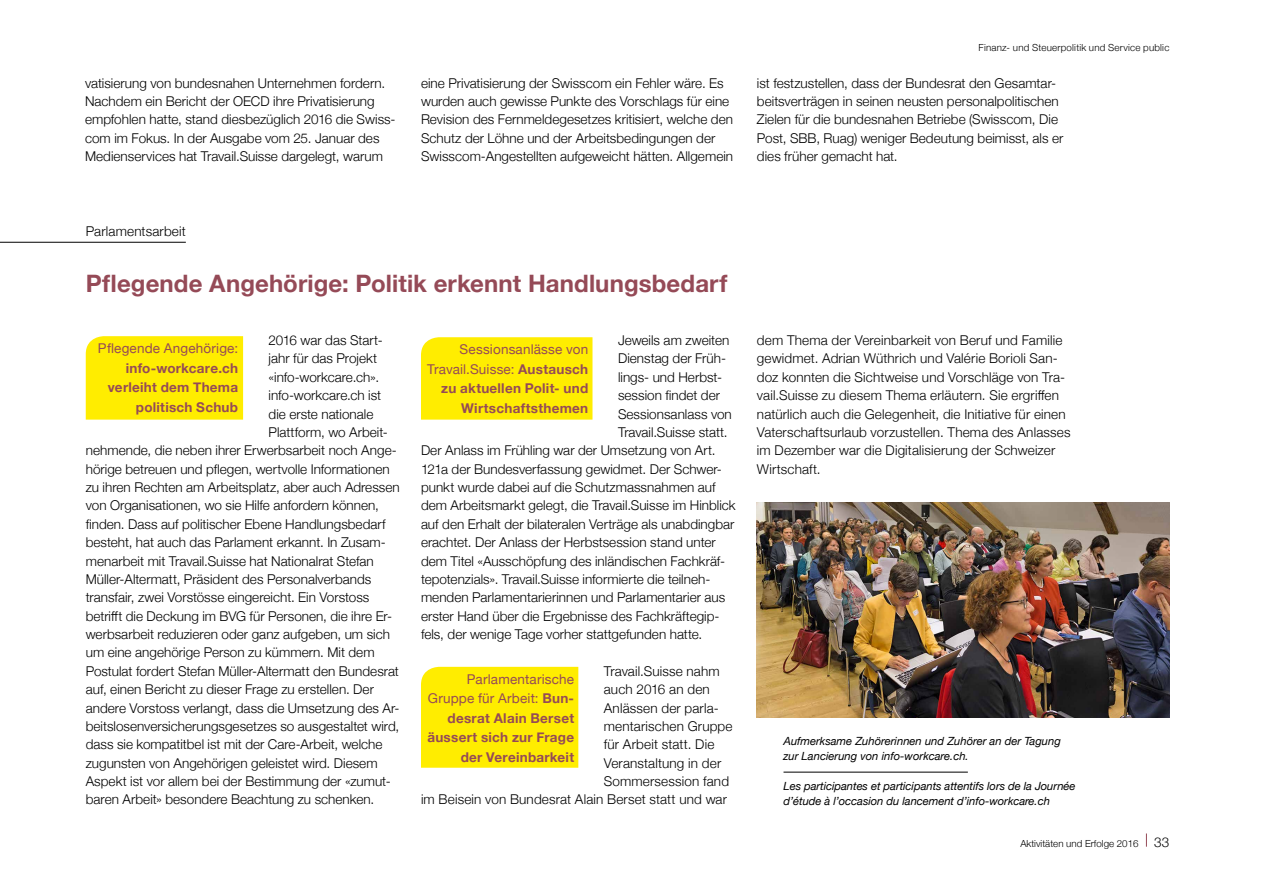
<style>
.page{position:relative;width:1263px;height:893px;background:#fff}
.page>*{position:absolute;margin:0;border:0;box-sizing:border-box;transform-origin:0 0}
.t1{font:700 24px "Helvetica Neue";letter-spacing:.005em;color:#954a57}
.t2{font:300 13.5px/18.3px "Helvetica Neue";color:#000}
.t3{font:700 13.5px/19.5px "Helvetica Neue";letter-spacing:.02em;color:#954a57;text-align:right}
.t4{font:13.5px "Helvetica Neue";letter-spacing:.01em;color:#954a57}
.t5{font:italic 11.25px/15px "Helvetica Neue";letter-spacing:-.005em;color:#000}
.t6{font:300 9.75px "Helvetica Neue";letter-spacing:.02em;color:#000}
.t7{font:300 9.75px "Helvetica Neue";color:#000}
.s1{font-weight:400}
.s2{font-size:13.5px}
</style>
<div class="page">
<svg style="left:1146px;top:833px;width:1px;height:14px"></svg>
<div style="left:421px;top:667px;width:157px;height:101px;background:#ffed00"></div>
<div style="left:421px;top:337px;width:171px;height:83px;background:#ffed00"></div>
<div style="left:86px;top:336px;width:157px;height:84px;background:#ffed00"></div>
<hr style="left:0;top:242px;width:186px;height:1px;background:#000">
<img style="left:757px;top:503px;width:412px;height:214px">
<hr style="left:783px;top:772px;width:185px;height:1px;background:#000">
<p class="t6" style="left:978px;top:40px;width:192px">Finanz- und Steuerpolitik und Service public</p>
<p class="t2" style="left:85px;top:73px;width:312px">vatisierung von bundesnahen Unternehmen fordern.<br>Nachdem ein Bericht der OECD ihre Privatisierung empfohlen hatte, stand diesbezüglich 2016 die Swiss&shy;com im Fokus. In der Ausgabe vom 25. Januar des Medienservices hat Travail.Suisse dargelegt, warum</p>
<p class="t2" style="left:421px;top:73px;width:314px">eine Privatisierung der Swisscom ein Fehler wäre. Es wurden auch gewisse Punkte des Vorschlags für eine Revision des Fernmeldegesetzes kritisiert, welche den Schutz der Löhne und der Arbeitsbedingungen der Swisscom-Angestellten aufgeweicht hätten. Allgemein</p>
<p class="t2" style="left:757px;top:73px;width:308px">ist festzustellen, dass der Bundesrat den Gesamtar&shy;beitsverträgen in seinen neusten personalpolitischen Zielen für die bundesnahen Betriebe (Swisscom, Die Post, SBB, Ruag) weniger Bedeutung beimisst, als er dies früher gemacht hat.</p>
<p class="t2" style="left:86px;top:221px;width:102px">Parlamentsarbeit</p>
<h1 class="t1" style="left:86px;top:264px;width:643px">Pflegende Angehörige: Politik erkennt Handlungsbedarf</h1>
<p class="t2" style="left:269px;top:330px;width:116px">2016 war das Start-</p>
<p class="t2" style="left:269px;top:348px;width:110px">jahr für das Projekt</p>
<p class="t2" style="left:269px;top:367px;width:112px">«info-workcare.ch».</p>
<p class="t2" style="left:269px;top:385px;width:114px">info-workcare.ch ist</p>
<p class="t2" style="left:269px;top:404px;width:106px">die erste nationale</p>
<p class="t2" style="left:269px;top:422px;width:121px">Plattform, wo Arbeit-</p>
<p class="t2" style="left:86px;top:440px;width:312px">nehmende, die neben ihrer Erwerbsarbeit noch Ange-</p>
<p class="t2" style="left:86px;top:459px;width:305px">hörige betreuen und pflegen, wertvolle Informationen</p>
<p class="t2" style="left:86px;top:477px;width:316px">zu ihren Rechten am Arbeitsplatz, aber auch Adressen</p>
<p class="t2" style="left:86px;top:495px;width:295px">von Organisationen, wo sie Hilfe anfordern können,</p>
<p class="t2" style="left:86px;top:514px;width:301px">finden. Dass auf politischer Ebene Handlungsbedarf</p>
<p class="t2" style="left:86px;top:532px;width:301px">besteht, hat auch das Parlament erkannt. In Zusam-</p>
<p class="t2" style="left:86px;top:551px;width:290px">menarbeit mit Travail.Suisse hat Nationalrat Stefan</p>
<p class="t2" style="left:86px;top:569px;width:287px">Müller-Altermatt, Präsident des Personalverbands</p>
<p class="t2" style="left:86px;top:587px;width:285px">transfair, zwei Vorstösse eingereicht. Ein Vorstoss</p>
<p class="t2" style="left:86px;top:606px;width:308px">betrifft die Deckung im BVG für Personen, die ihre Er-</p>
<p class="t2" style="left:86px;top:624px;width:306px">werbsarbeit reduzieren oder ganz aufgeben, um sich</p>
<p class="t2" style="left:86px;top:642px;width:290px">um eine angehörige Person zu kümmern. Mit dem</p>
<p class="t2" style="left:86px;top:661px;width:315px">Postulat fordert Stefan Müller-Altermatt den Bundesrat</p>
<p class="t2" style="left:86px;top:679px;width:290px">auf, einen Bericht zu dieser Frage zu erstellen. Der</p>
<p class="t2" style="left:86px;top:698px;width:315px">andere Vorstoss verlangt, dass die Umsetzung des Ar-</p>
<p class="t2" style="left:86px;top:716px;width:315px">beitslosenversicherungsgesetzes so ausgestaltet wird,</p>
<p class="t2" style="left:86px;top:734px;width:298px">dass sie kompatitbel ist mit der Care-Arbeit, welche</p>
<p class="t2" style="left:86px;top:753px;width:293px">zugunsten von Angehörigen geleistet wird. Diesem</p>
<p class="t2" style="left:86px;top:771px;width:306px">Aspekt ist vor allem bei der Bestimmung der «zumut-</p>
<p class="t2" style="left:86px;top:789px;width:290px">baren Arbeit» besondere Beachtung zu schenken.</p>
<p class="t4" style="left:98px;top:339px;width:142px">Pflegende Angehörige:</p>
<p class="t3" style="left:108px;top:359px;width:132px">info-workcare.ch verleiht dem Thema politisch Schub</p>
<p class="t2" style="left:618px;top:330px;width:113px">Jeweils am zweiten</p>
<p class="t2" style="left:618px;top:348px;width:109px">Dienstag der Früh-</p>
<p class="t2" style="left:618px;top:367px;width:105px">lings- und Herbst-</p>
<p class="t2" style="left:618px;top:385px;width:104px">session findet der</p>
<p class="t2" style="left:618px;top:404px;width:115px">Sessionsanlass von</p>
<p class="t2" style="left:618px;top:422px;width:111px">Travail.Suisse statt.</p>
<p class="t2" style="left:421px;top:440px;width:296px">Der Anlass im Frühling war der Umsetzung von Art.</p>
<p class="t2" style="left:421px;top:459px;width:302px">121a der Bundesverfassung gewidmet. Der Schwer-</p>
<p class="t2" style="left:421px;top:477px;width:296px">punkt wurde dabei auf die Schutzmassnahmen auf</p>
<p class="t2" style="left:421px;top:495px;width:316px">dem Arbeitsmarkt gelegt, die Travail.Suisse im Hinblick</p>
<p class="t2" style="left:421px;top:514px;width:315px">auf den Erhalt der bilateralen Verträge als unabdingbar</p>
<p class="t2" style="left:421px;top:532px;width:296px">erachtet. Der Anlass der Herbstsession stand unter</p>
<p class="t2" style="left:421px;top:551px;width:306px">dem Titel «Ausschöpfung des inländischen Fachkräf-</p>
<p class="t2" style="left:421px;top:569px;width:291px">tepotenzials». Travail.Suisse informierte die teilneh-</p>
<p class="t2" style="left:421px;top:587px;width:306px">menden Parlamentarierinnen und Parlamentarier aus</p>
<p class="t2" style="left:421px;top:606px;width:300px">erster Hand über die Ergebnisse des Fachkräftegip-</p>
<p class="t2" style="left:421px;top:624px;width:283px">fels, der wenige Tage vorher stattgefunden hatte.</p>
<p class="t2" style="left:604px;top:661px;width:117px">Travail.Suisse nahm</p>
<p class="t2" style="left:604px;top:679px;width:107px">auch 2016 an den</p>
<p class="t2" style="left:604px;top:698px;width:116px">Anlässen der parla-</p>
<p class="t2" style="left:604px;top:716px;width:130px">mentarischen Gruppe</p>
<p class="t2" style="left:604px;top:734px;width:112px">für Arbeit statt. Die</p>
<p class="t2" style="left:604px;top:753px;width:119px">Veranstaltung in der</p>
<p class="t2" style="left:604px;top:771px;width:127px">Sommersession fand</p>
<p class="t2" style="left:421px;top:789px;width:308px">im Beisein von Bundesrat Alain Berset statt und war</p>
<p class="t3" style="left:427px;top:340px;width:162px"><span class="s1">Sessionsanlässe von<br>Travail.Suisse:</span> Austausch zu aktuellen Polit- und<br>Wirtschaftsthemen</p>
<p class="t3" style="left:427px;top:670px;width:148px"><span class="s1">Parlamentarische<br>Gruppe für Arbeit:</span> Bun&shy;desrat Alain Berset äussert sich zur Frage der Vereinbarkeit</p>
<p class="t2" style="left:757px;top:330px;width:315px">dem Thema der Vereinbarkeit von Beruf und Familie gewidmet. Adrian Wüthrich und Valérie Borioli San&shy;doz konnten die Sichtweise und Vorschläge von Tra&shy;vail.Suisse zu diesem Thema erläutern. Sie ergriffen natürlich auch die Gelegenheit, die Initiative für einen Vaterschaftsurlaub vorzustellen. Thema des Anlasses im Dezember war die Digitalisierung der Schweizer Wirtschaft.</p>
<p class="t5" style="left:783px;top:734px;width:279px">Aufmerksame Zuhörerinnen und Zuhörer an der Tagung zur Lancierung von info-workcare.ch.</p>
<p class="t5" style="left:783px;top:779px;width:294px">Les participantes et participants attentifs lors de la Journée d’étude à l’occasion du lancement d’info-workcare.ch</p>
<p class="t7" style="left:1020px;top:835px;width:151px">Aktivitäten und Erfolge 2016 <span class="s2">33</span></p>
</div>
